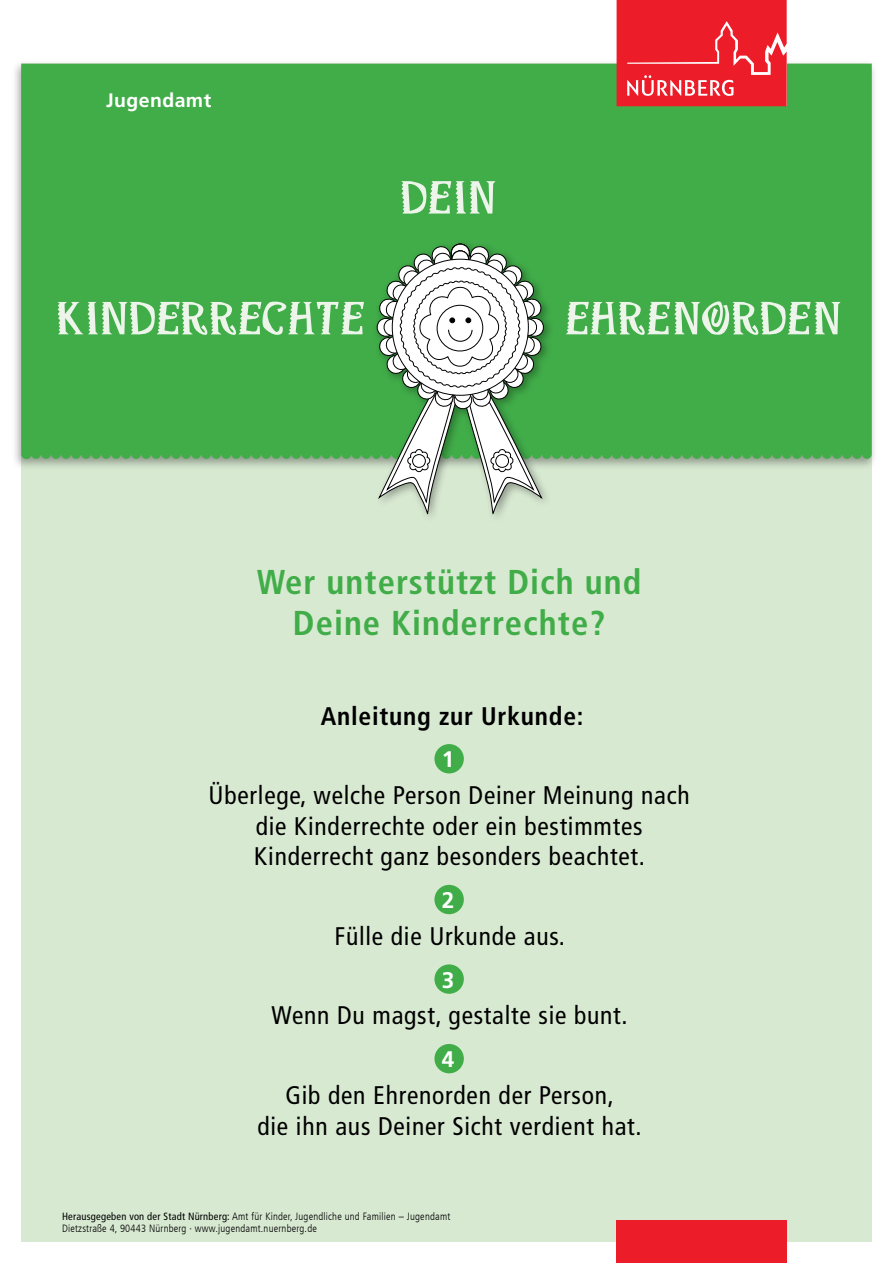
<style>
.page{position:relative;width:893px;height:1263px;background:#fff}
.page>*{position:absolute;margin:0;border:0;box-sizing:border-box;transform-origin:0 0}
.t1{font:700 52.5px "Mambo";letter-spacing:.02em;color:#edf5eb}
.t2{font:700 condensed 34.5px/41.4px "Frutiger LT Com";letter-spacing:.03em;color:#41ad49;text-align:center}
.t3{font:condensed 25.5px/30.6px "Frutiger LT Com";letter-spacing:.03em;color:#000;text-align:center}
.t4{font:700 condensed 25.5px "Frutiger LT Com";letter-spacing:.03em;color:#000}
.t5{font:700 22.5px "Frutiger LT Com";color:#fff}
.t6{font:700 19.5px "Frutiger";letter-spacing:.02em;color:#fff}
.t7{font:300 condensed 10.5px/12px "Frutiger LT Com";letter-spacing:.02em;color:#000}
.s1{font-weight:400}
</style>
<div class="page">
<div style="left:21px;top:64px;width:851px;height:1178px;background:#d8e9d2"></div>
<div style="left:617px;top:1220px;width:170px;height:43px;background:#ed1c29"></div>
<div style="left:11px;top:59px;width:867px;height:411px;background:#000;opacity:.34"></div>
<div style="left:21px;top:64px;width:851px;height:395px;background:#41ad49"></div>
<div style="left:372px;top:239px;width:183px;height:285px;background:#000;opacity:.34"></div>
<svg style="left:375px;top:242px;width:170px;height:275px;background:#aac7ab"></svg>
<div style="left:434px;top:744px;width:30px;height:29px;background:#41ad49;border-radius:50%"></div>
<div style="left:434px;top:885px;width:30px;height:29px;background:#41ad49;border-radius:50%"></div>
<div style="left:434px;top:964px;width:30px;height:30px;background:#41ad49;border-radius:50%"></div>
<div style="left:434px;top:1044px;width:30px;height:29px;background:#41ad49;border-radius:50%"></div>
<div style="left:22px;top:449px;width:10px;height:10px;background:#41ad49;border-radius:50%"></div>
<svg style="left:617px;top:0;width:170px;height:106px;background:#ee2d39"></svg>
<p class="t6" style="left:106px;top:89px;width:106px">Jugendamt</p>
<h1 class="t1" style="left:400px;top:173px;width:97px">DEIN</h1>
<h1 class="t1" style="left:55px;top:293px;width:310px">KINDERRECHTE</h1>
<h1 class="t1" style="left:566px;top:293px;width:277px">EHRENORDEN</h1>
<h2 class="t2" style="left:257px;top:561px;width:386px">Wer unterstützt Dich und<br>Deine Kinderrechte?</h2>
<p class="t4" style="left:321px;top:701px;width:264px">Anleitung zur Urkunde:</p>
<p class="t5" style="left:442px;top:746px;width:14px">1</p>
<p class="t3" style="left:209px;top:780px;width:483px">Überlege, welche Person Deiner Meinung nach die Kinderrechte oder ein bestimmtes<br>Kinderrecht ganz besonders beachtet.</p>
<p class="t5" style="left:442px;top:887px;width:14px">2</p>
<p class="t3" style="left:334px;top:921px;width:232px">Fülle die Urkunde aus.</p>
<p class="t5" style="left:442px;top:966px;width:14px">3</p>
<p class="t3" style="left:271px;top:1000px;width:358px">Wenn Du magst, gestalte sie bunt.</p>
<p class="t5" style="left:442px;top:1046px;width:14px">4</p>
<p class="t3" style="left:258px;top:1080px;width:386px">Gib den Ehrenorden der Person,<br>die ihn aus Deiner Sicht verdient hat.</p>
<p class="t7" style="left:62px;top:1210px;width:390px"><span class="s1">Herausgegeben von der Stadt Nürnberg:</span> Amt für Kinder, Jugendliche und Familien – Jugendamt<br>Dietzstraße 4, 90443 Nürnberg · www.jugendamt.nuernberg.de</p>
</div>
